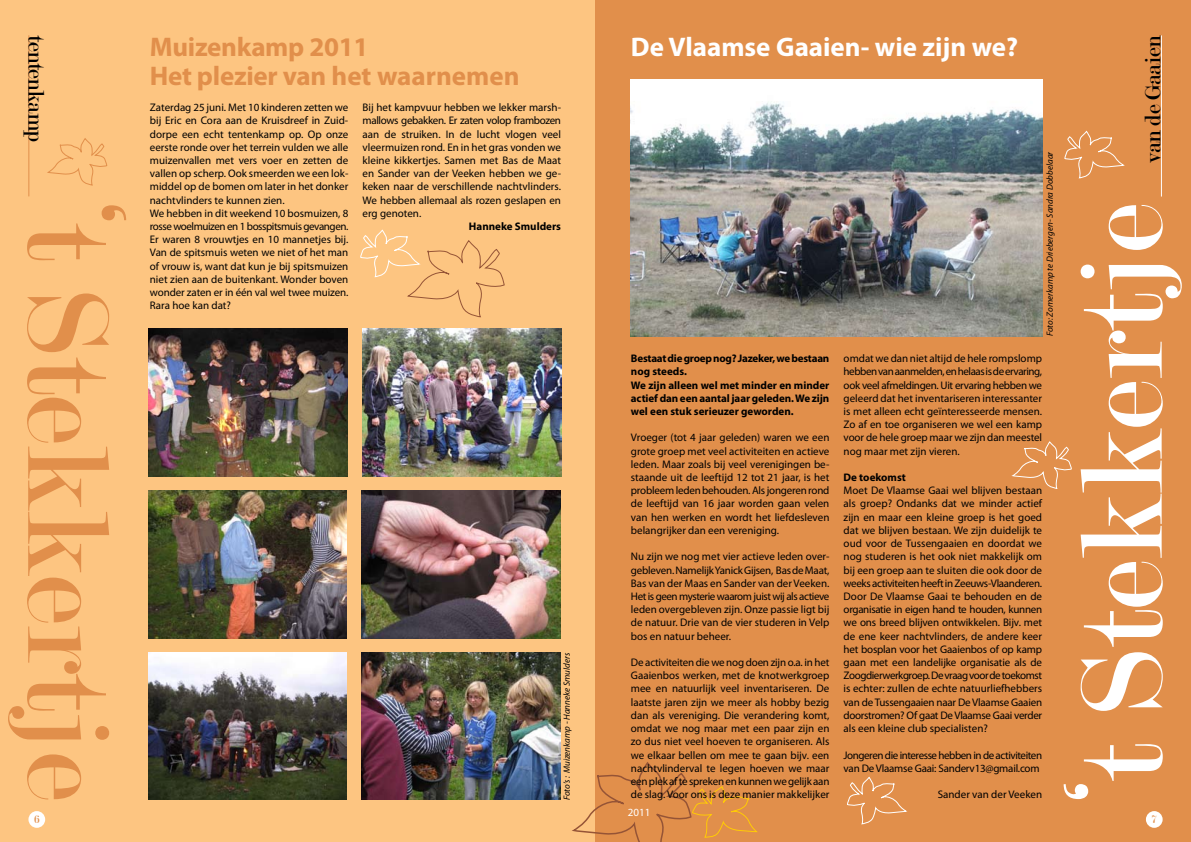
<style>
.page{position:relative;width:1191px;height:842px;background:#fff}
.page>*{position:absolute;margin:0;border:0;box-sizing:border-box;transform-origin:0 0}
.t1{font:700 27px/29px "Myriad Pro";letter-spacing:-.01em;color:#e18f4b}
.t2{font:700 27px "Myriad Pro";color:#fff}
.t3{font:24px "Modern";letter-spacing:-.03em;color:#000}
.t4{font:12px "Modern";color:#e18f4b}
.t5{font:11px/13.2px "Myriad Pro";color:#000;text-align:justify}
.t6{font:700 11px/13.2px "Myriad Pro";letter-spacing:-.005em;color:#000}
.t7{font:11px/13.2px "Myriad Pro";letter-spacing:-.04em;color:#000}
.t8{font:11px "Myriad Pro";color:#fff}
.t9{font:italic 9px "Myriad Pro";color:#000}
</style>
<div class="page">
<div style="left:0;top:0;width:595px;height:842px;background:#fdc581"></div>
<div style="left:595px;top:0;width:596px;height:842px;background:#e18f4b"></div>
<hr style="left:28px;top:35px;width:1px;height:161px;background:#e18f4b">
<div style="left:28px;top:811px;width:17px;height:17px;background:#fff;border-radius:50%"></div>
<div style="left:1145px;top:811px;width:17px;height:17px;background:#fff;border-radius:50%"></div>
<svg style="left:8px;top:205px;width:118px;height:594px"></svg>
<svg style="left:1063px;top:205px;width:118px;height:594px"></svg>
<hr style="left:1160px;top:35px;width:1px;height:162px;background:#fff">
<svg style="left:572px;top:763px;width:185px;height:79px"></svg>
<img style="left:631px;top:79px;width:411px;height:257px">
<img style="left:361px;top:652px;width:199px;height:147px">
<img style="left:149px;top:490px;width:197px;height:148px">
<img style="left:149px;top:329px;width:198px;height:147px">
<img style="left:149px;top:652px;width:198px;height:147px">
<img style="left:361px;top:491px;width:199px;height:147px">
<img style="left:362px;top:329px;width:200px;height:147px">
<svg style="left:360px;top:230px;width:145px;height:88px"></svg>
<svg style="left:1064px;top:131px;width:60px;height:48px"></svg>
<svg style="left:1011px;top:442px;width:61px;height:49px"></svg>
<svg style="left:847px;top:777px;width:60px;height:48px"></svg>
<svg style="left:47px;top:139px;width:61px;height:47px"></svg>
<h2 class="t3" style="left:48px;top:35px;width:108px;rotate:90deg">tentenkamp</h2>
<h1 class="t1" style="left:150px;top:31px;width:371px">Muizenkamp 2011<br>Het plezier van het waarnemen</h1>
<p class="t5" style="left:362px;top:101px;width:200px">Bij het kampvuur hebben we lekker marsh&shy;mallows gebakken. Er zaten volop frambozen aan de struiken. In de lucht vlogen veel vleermuizen rond. En in het gras vonden we kleine kikkertjes. Samen met Bas de Maat en Sander van der Veeken hebben we ge&shy;keken naar de verschillende nachtvlinders.<br>We hebben allemaal als rozen geslapen en erg genoten.</p>
<p class="t6" style="left:469px;top:219px;width:94px">Hanneke Smulders</p>
<p class="t5" style="left:150px;top:101px;width:200px;text-align:left">Zaterdag 25 juni. Met 10 kinderen zetten we bij Eric en Cora aan de Kruisdreef in Zuid&shy;dorpe een echt tentenkamp op. Op onze eerste ronde over het terrein vulden we alle muizenvallen met vers voer en zetten de vallen op scherp. Ook smeerden we een lok&shy;middel op de bomen om later in het donker nachtvlinders te kunnen zien.<br>We hebben in dit weekend 10 bosmuizen, 8 rosse woelmuizen en 1 bosspitsmuis gevangen.<br>Er waren 8 vrouwtjes en 10 mannetjes bij.<br>Van de spitsmuis weten we niet of het man of vrouw is, want dat kun je bij spitsmuizen niet zien aan de buitenkant. Wonder boven wonder zaten er in één val wel twee muizen.<br>Rara hoe kan dat?</p>
<p class="t9" style="left:561px;top:800px;width:149px;rotate:-90deg">Foto’s : Muizenkamp - Hanneke Smulders</p>
<h1 class="t2" style="left:631px;top:29px;width:388px">De Vlaamse Gaaien- wie zijn we?</h1>
<h2 class="t3" style="left:1140px;top:163px;width:129px;rotate:-90deg">van de Gaaien</h2>
<p class="t9" style="left:1044px;top:336px;width:186px;rotate:-90deg">Foto: Zomerkamp te Driebergen- Sandra Dobbelaar</p>
<p class="t6" style="left:631px;top:351px;width:200px">Bestaat die groep nog? Jazeker, we bestaan nog steeds.<br>We zijn alleen wel met minder en minder actief dan een aantal jaar geleden. We zijn wel een stuk serieuzer geworden.</p>
<p class="t5" style="left:631px;top:431px;width:200px">Vroeger (tot 4 jaar geleden) waren we een grote groep met veel activiteiten en actieve leden. Maar zoals bij veel verenigingen be&shy;staande uit de leeftijd 12 tot 21 jaar, is het probleem leden behouden. Als jongeren rond de leeftijd van 16 jaar worden gaan velen van hen werken en wordt het liefdesleven belangrijker dan een vereniging.</p>
<p class="t5" style="left:631px;top:550px;width:200px">Nu zijn we nog met vier actieve leden over&shy;gebleven.NamelijkYanickGijsen, BasdeMaat, Bas van der Maas en Sander van der Veeken.<br>Het is geen mysterie waarom juist wij als actieve leden overgebleven zijn. Onze passie ligt bij de natuur. Drie van de vier studeren in Velp bos en natuur beheer.</p>
<p class="t5" style="left:631px;top:655px;width:200px">De activiteiten die we nog doen zijn o.a. in het Gaaienbos werken, met de knotwerkgroep mee en natuurlijk veel inventariseren. De laatste jaren zijn we meer als hobby bezig dan als vereniging. Die verandering komt, omdat we nog maar met een paar zijn en zo dus niet veel hoeven te organiseren. Als we elkaar bellen om mee te gaan bijv. een nachtvlinderval te legen hoeven we maar een plek af te spreken en kunnen we gelijk aan de slag. Voor ons is deze manier makkelijker</p>
<p class="t5" style="left:843px;top:352px;width:200px">omdat we dan niet altijd de hele rompslomp hebben van aanmelden, en helaas is de ervaring, ook veel afmeldingen. Uit ervaring hebben we geleerd dat het inventariseren interessanter is met alleen echt geïnteresseerde mensen.<br>Zo af en toe organiseren we wel een kamp voor de hele groep maar we zijn dan meestel nog maar met zijn vieren.</p>
<p class="t6" style="left:843px;top:470px;width:64px">De toekomst</p>
<p class="t5" style="left:843px;top:484px;width:200px">Moet De Vlaamse Gaai wel blijven bestaan als groep? Ondanks dat we minder actief zijn en maar een kleine groep is het goed dat we blijven bestaan. We zijn duidelijk te oud voor de Tussengaaien en doordat we nog studeren is het ook niet makkelijk om bij een groep aan te sluiten die ook door de weeks activiteiten heeft in Zeeuws-Vlaanderen.<br>Door De Vlaamse Gaai te behouden en de organisatie in eigen hand te houden, kunnen we ons breed blijven ontwikkelen. Bijv. met de ene keer nachtvlinders, de andere keer het bosplan voor het Gaaienbos of op kamp gaan met een landelijke organisatie als de Zoogdierwerkgroep. De vraag voor de toekomst is echter: zullen de echte natuurliefhebbers van de Tussengaaien naar De Vlaamse Gaaien doorstromen? Of gaat De Vlaamse Gaai verder als een kleine club specialisten?</p>
<p class="t7" style="left:843px;top:748px;width:200px">Jongeren die interesse hebben in de activiteiten van De Vlaamse Gaai: Sanderv13@gmail.com</p>
<p class="t5" style="left:937px;top:788px;width:106px">Sander van der Veeken</p>
<p class="t8" style="left:628px;top:805px;width:24px">2011</p>
<p class="t4" style="left:34px;top:813px;width:7px">6</p>
<p class="t4" style="left:1151px;top:813px;width:7px">7</p>
</div>
